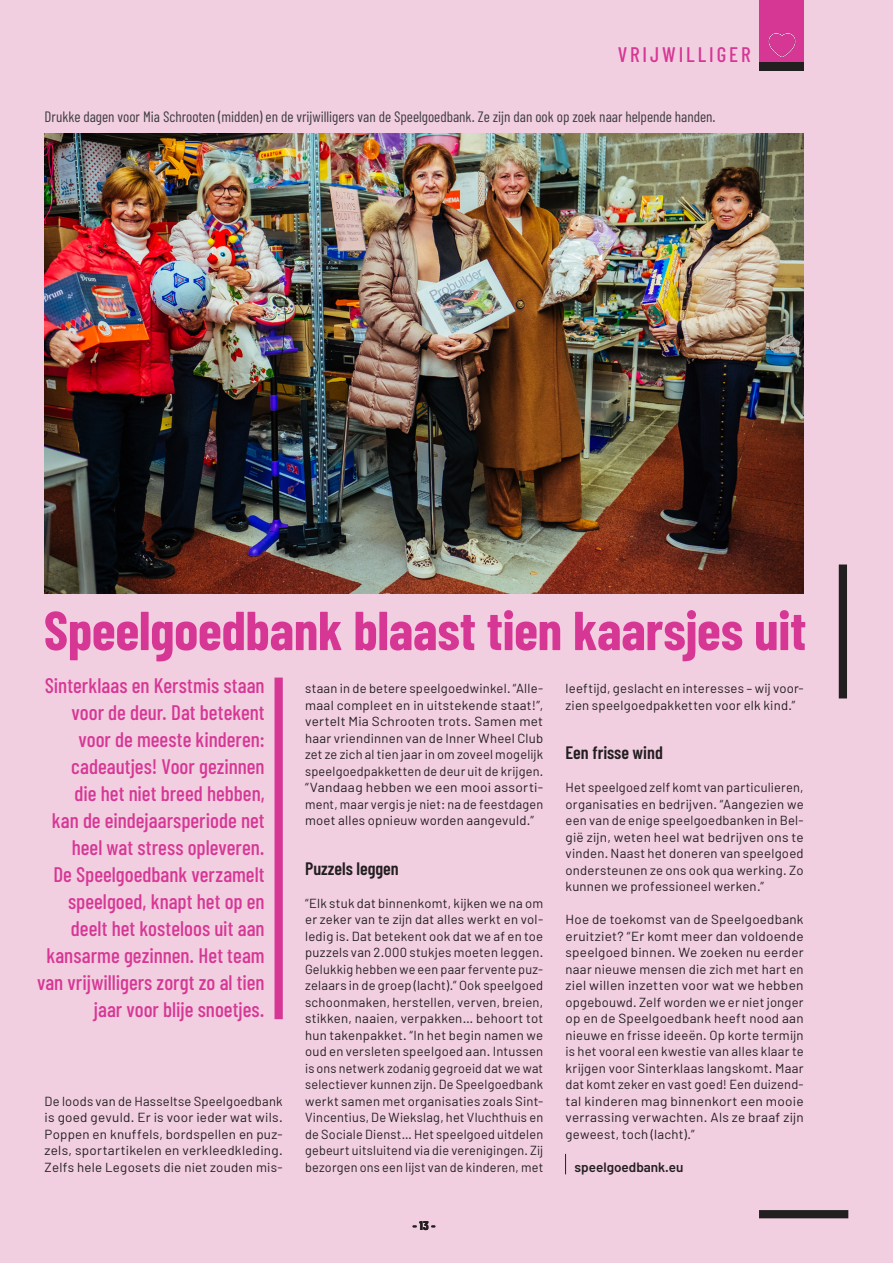
<style>
.page{position:relative;width:893px;height:1263px;background:#f2cee1}
.page>*{position:absolute;margin:0;border:0;box-sizing:border-box;transform-origin:0 0}
.Titel_-_niveau_2_-_36pt{font:700 54.75px "Barlow Condensed";letter-spacing:-.005em;color:#d63795}
.Inleiding_-_Rechts_uitgelijnd{font:500 21px/27px "Barlow Condensed";color:#d63795;text-align:right}
.Themanaam{font:500 21px "Barlow Condensed";letter-spacing:.14em;color:#d63795}
.Tussentitel{font:600 18px "Barlow Condensed";color:#231f20}
.Bijschrift{font:15px "Barlow Condensed";color:#3e3e3f}
.Infotekst__zwart{font:600 13.5px "Barlow";color:#231f20}
.Brood_uitgelijnd{font:13.2px/16.5px "Barlow";letter-spacing:.015em;color:#231f20;text-align:justify}
.t1{font:700 12px "Barlow Condensed";color:#231f20}
</style>
<div class="page">
<div style="left:839px;top:564px;width:8px;height:134px;background:#231f20"></div>
<div style="left:759px;top:62px;width:45px;height:8px;background:#231f20"></div>
<div style="left:759px;top:0;width:45px;height:62px;background:#d63795"></div>
<img style="left:768px;top:33px;width:28px;height:25px">
<div style="left:759px;top:1210px;width:89px;height:8px;background:#231f20"></div>
<div style="left:275px;top:677px;width:8px;height:342px;background:#d63795"></div>
<svg style="left:565px;top:1154px;width:1px;height:20px"></svg>
<img style="left:45px;top:134px;width:759px;height:459px">
<p class="Themanaam" style="left:618px;top:41px;width:135px">VRIJWILLIGER</p>
<p class="Bijschrift" style="left:45px;top:107px;width:672px">Drukke dagen voor Mia Schrooten (midden) en de vrijwilligers van de Speelgoedbank. Ze zijn dan ook op zoek naar helpende handen.</p>
<p class="Titel_-_niveau_2_-_36pt" style="left:44px;top:596px;width:764px">Speelgoedbank blaast tien kaarsjes uit</p>
<p class="Inleiding_-_Rechts_uitgelijnd" style="left:37px;top:671px;width:229px">Sinterklaas en Kerstmis staan voor de deur. Dat betekent voor de meeste kinderen: cadeautjes! Voor gezinnen<br>die het niet breed hebben,<br>kan de eindejaarsperiode net heel wat stress opleveren.<br>De Speelgoedbank verzamelt speelgoed, knapt het op en deelt het kosteloos uit aan kansarme gezinnen. Het team van vrijwilligers zorgt zo al tien jaar voor blije snoetjes.</p>
<p class="Brood_uitgelijnd" style="left:45px;top:1092px;width:240px">De loods van de Hasseltse Speelgoedbank is goed gevuld. Er is voor ieder wat wils.<br>Poppen en knuffels, bordspellen en puz&shy;zels, sportartikelen en verkleedkleding.<br>Zelfs hele Legosets die niet zouden mis-</p>
<p class="Brood_uitgelijnd" style="left:305px;top:680px;width:240px">staan in de betere speelgoedwinkel. “Alle&shy;maal compleet en in uitstekende staat!”, vertelt Mia Schrooten trots. Samen met haar vriendinnen van de Inner Wheel Club zet ze zich al tien jaar in om zoveel mogelijk speelgoedpakketten de deur uit de krijgen. “Vandaag hebben we een mooi assorti&shy;ment, maar vergis je niet: na de feestdagen moet alles opnieuw worden aangevuld.”</p>
<p class="Tussentitel" style="left:305px;top:857px;width:95px">Puzzels leggen</p>
<p class="Brood_uitgelijnd" style="left:305px;top:894px;width:240px">“Elk stuk dat binnenkomt, kijken we na om er zeker van te zijn dat alles werkt en vol&shy;ledig is. Dat betekent ook dat we af en toe puzzels van 2.000 stukjes moeten leggen.<br>Gelukkig hebben we een paar fervente puz&shy;zelaars in de groep (lacht).” Ook speelgoed schoonmaken, herstellen, verven, breien, stikken, naaien, verpakken… behoort tot hun takenpakket. “In het begin namen we oud en versleten speelgoed aan. Intussen is ons netwerk zodanig gegroeid dat we wat selectiever kunnen zijn. De Speelgoedbank werkt samen met organisaties zoals Sint-Vincentius, De Wiekslag, het Vluchthuis en de Sociale Dienst… Het speelgoed uitdelen gebeurt uitsluitend via die verenigingen. Zij bezorgen ons een lijst van de kinderen, met</p>
<p class="t1" style="left:413px;top:1218px;width:24px">- 13 -</p>
<p class="Brood_uitgelijnd" style="left:566px;top:680px;width:240px">leeftijd, geslacht en interesses – wij voor&shy;zien speelgoedpakketten voor elk kind.”</p>
<p class="Tussentitel" style="left:566px;top:741px;width:99px">Een frisse wind</p>
<p class="Brood_uitgelijnd" style="left:566px;top:779px;width:240px">Het speelgoed zelf komt van particulieren, organisaties en bedrijven. “Aangezien we een van de enige speelgoedbanken in Bel&shy;gië zijn, weten heel wat bedrijven ons te vinden. Naast het doneren van speelgoed ondersteunen ze ons ook qua werking. Zo kunnen we professioneel werken.”</p>
<p class="Brood_uitgelijnd" style="left:566px;top:911px;width:240px">Hoe de toekomst van de Speelgoedbank eruitziet? “Er komt meer dan voldoende speelgoed binnen. We zoeken nu eerder naar nieuwe mensen die zich met hart en ziel willen inzetten voor wat we hebben opgebouwd. Zelf worden we er niet jonger op en de Speelgoedbank heeft nood aan nieuwe en frisse ideeën. Op korte termijn is het vooral een kwestie van alles klaar te krijgen voor Sinterklaas langskomt. Maar dat komt zeker en vast goed! Een duizend&shy;tal kinderen mag binnenkort een mooie verrassing verwachten. Als ze braaf zijn geweest, toch (lacht).”</p>
<p class="Infotekst__zwart" style="left:575px;top:1158px;width:110px">speelgoedbank.eu</p>
</div>
